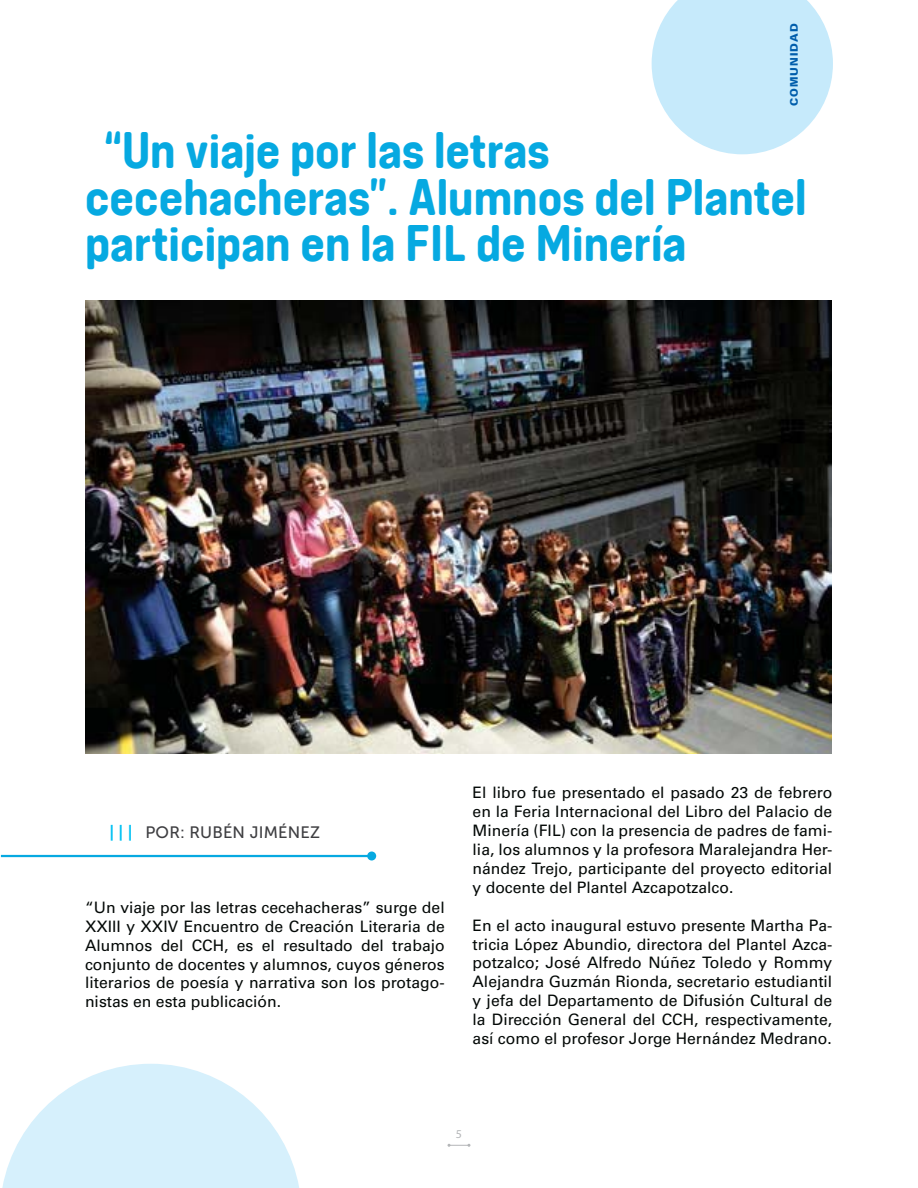
<style>
.page{position:relative;width:918px;height:1188px;background:#fff}
.page>*{position:absolute;margin:0;border:0;box-sizing:border-box;transform-origin:0 0}
.t1{font:48px/46.5px "Colatera Soft";color:#06a9e1}
.t2{font:16.5px "Museo Sans 500";letter-spacing:.01em;color:#3e3e41}
.t3{font:15.75px/18.9px "Univers LT 55 Rm";color:#030806;text-align:justify}
.t4{font:12px "Myriad Pro";color:#b4b6b8}
.t5{font:10.5px "Univers LT 75 Blk";letter-spacing:.1em;color:#005dab}
.s1{font-family:"Museo Sans 700";color:#00c1f3}
</style>
<div class="page">
<svg style="left:652px;top:0;width:181px;height:154px"></svg>
<svg style="left:448px;top:1144px;width:22px;height:3px"></svg>
<svg style="left:2px;top:1064px;width:297px;height:124px"></svg>
<hr style="left:1px;top:855px;width:371px;height:2px;background:#06a9e1">
<div style="left:367px;top:852px;width:9px;height:9px;background:#06a9e1;border-radius:50%"></div>
<img style="left:85px;top:301px;width:747px;height:452px">
<p class="t5" style="left:787px;top:106px;width:85px;rotate:-90deg">COMUNIDAD</p>
<h1 class="t1" style="left:85px;top:127px;width:723px;text-indent:19px">“Un viaje por las letras cecehacheras”. Alumnos del Plantel participan en la FIL de Minería</h1>
<p class="t2" style="left:110px;top:823px;width:212px"><span class="s1">| | |</span> POR: RUBÉN JIMÉNEZ</p>
<p class="t3" style="left:85px;top:898px;width:361px">“Un viaje por las letras cecehacheras” surge del XXIII y XXIV Encuentro de Creación Literaria de Alumnos del CCH, es el resultado del trabajo conjunto de docentes y alumnos, cuyos géneros literarios de poesía y narrativa son los protago&shy;nistas en esta publicación.</p>
<p class="t3" style="left:473px;top:783px;width:361px">El libro fue presentado el pasado 23 de febrero en la Feria Internacional del Libro del Palacio de Minería (FIL) con la presencia de padres de fami&shy;lia, los alumnos y la profesora Maralejandra Her&shy;nández Trejo, participante del proyecto editorial y docente del Plantel Azcapotzalco.</p>
<p class="t3" style="left:473px;top:916px;width:361px">En el acto inaugural estuvo presente Martha Pa&shy;tricia López Abundio, directora del Plantel Azca&shy;potzalco; José Alfredo Núñez Toledo y Rommy Alejandra Guzmán Rionda, secretario estudiantil y jefa del Departamento de Difusión Cultural de la Dirección General del CCH, respectivamente, así como el profesor Jorge Hernández Medrano.</p>
<p class="t4" style="left:456px;top:1127px;width:8px">5</p>
</div>
